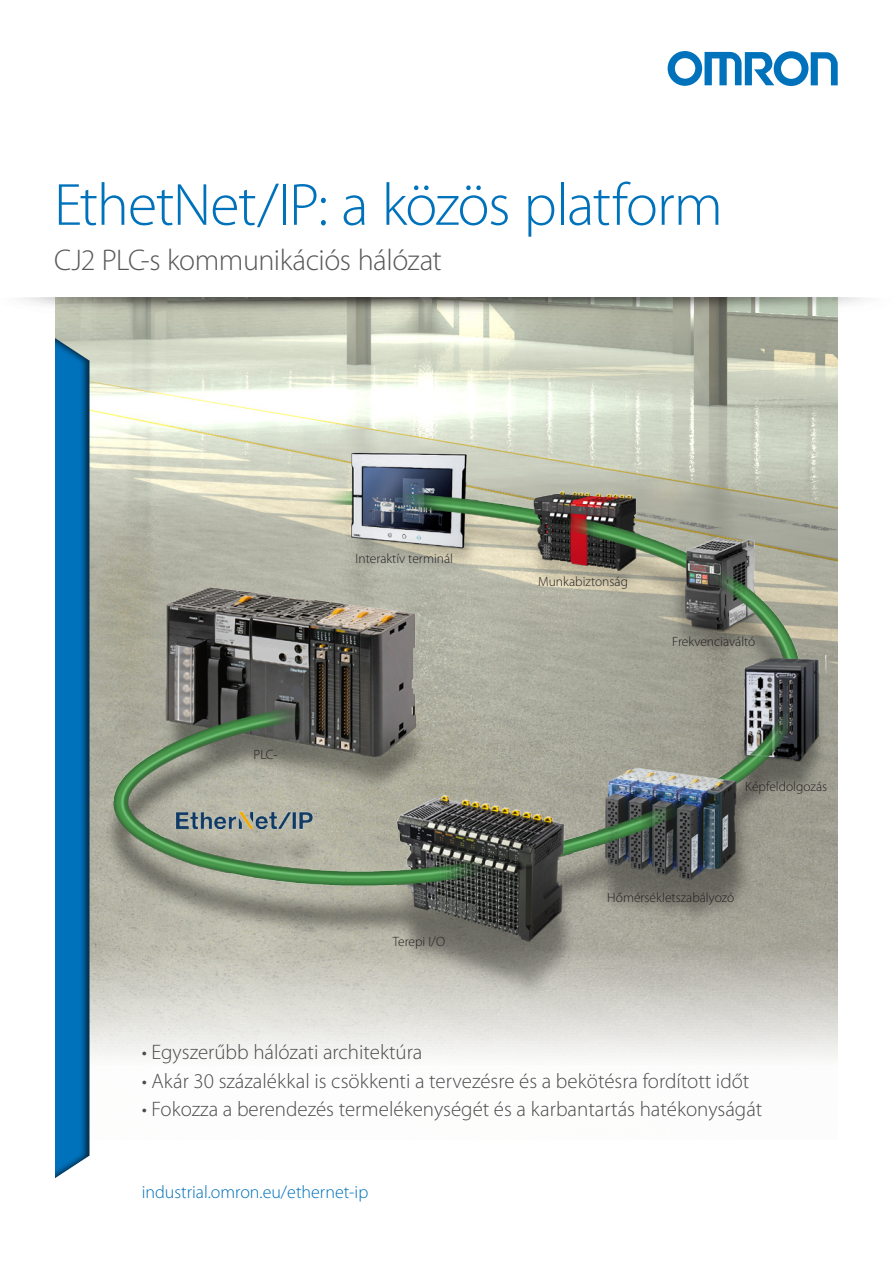
<style>
.page{position:relative;width:893px;height:1263px;background:#fff}
.page>*{position:absolute;margin:0;border:0;box-sizing:border-box;transform-origin:0 0}
.Heading_groot{font:300 60px "Myriad Pro";letter-spacing:-.025em;color:#0072bc}
.Heading_groot-2{font:300 30px "Myriad Pro";letter-spacing:-.015em;color:#57585a}
.Platte_tekst{font:300 21px "Myriad Pro";color:#4b4c4d}
.t1{font:300 18px "Myriad Pro";color:#0072bc}
.Platte_tekst-2{font:300 13.5px "Myriad Pro";color:#231f20}
</style>
<div class="page">
<img style="left:22px;top:298px;width:843px;height:28px">
<div style="left:55px;top:316px;width:35px;height:886px;background:#231f20;opacity:.75"></div>
<img style="left:55px;top:326px;width:783px;height:709px">
<svg style="left:668px;top:51px;width:170px;height:35px"></svg>
<p class="Heading_groot" style="left:54px;top:172px;width:670px">EthetNet/IP: a közös platform</p>
<p class="Heading_groot-2" style="left:54px;top:243px;width:389px">CJ2 PLC-s kommunikációs hálózat</p>
<p class="Platte_tekst-2" style="left:254px;top:747px;width:26px">PLC-</p>
<p class="Platte_tekst-2" style="left:355px;top:551px;width:99px">Interaktív terminál</p>
<p class="Platte_tekst-2" style="left:393px;top:934px;width:54px">Terepi I/O</p>
<p class="Platte_tekst-2" style="left:538px;top:574px;width:91px">Munkabiztonság</p>
<p class="Platte_tekst-2" style="left:672px;top:634px;width:85px">Frekvenciaváltó</p>
<p class="Platte_tekst-2" style="left:745px;top:779px;width:84px">Képfeldolgozás</p>
<p class="Platte_tekst-2" style="left:607px;top:890px;width:128px">Hőmérsékletszabályozó</p>
<p class="Platte_tekst" style="left:142px;top:1040px;width:282px">• Egyszerűbb hálózati architektúra</p>
<p class="Platte_tekst" style="left:142px;top:1069px;width:609px">• Akár 30 százalékkal is csökkenti a tervezésre és a bekötésra fordított időt</p>
<p class="Platte_tekst" style="left:142px;top:1097px;width:622px">• Fokozza a berendezés termelékenységét és a karbantartás hatékonyságát</p>
<p class="t1" style="left:142px;top:1182px;width:228px">industrial.omron.eu/ethernet-ip</p>
</div>
